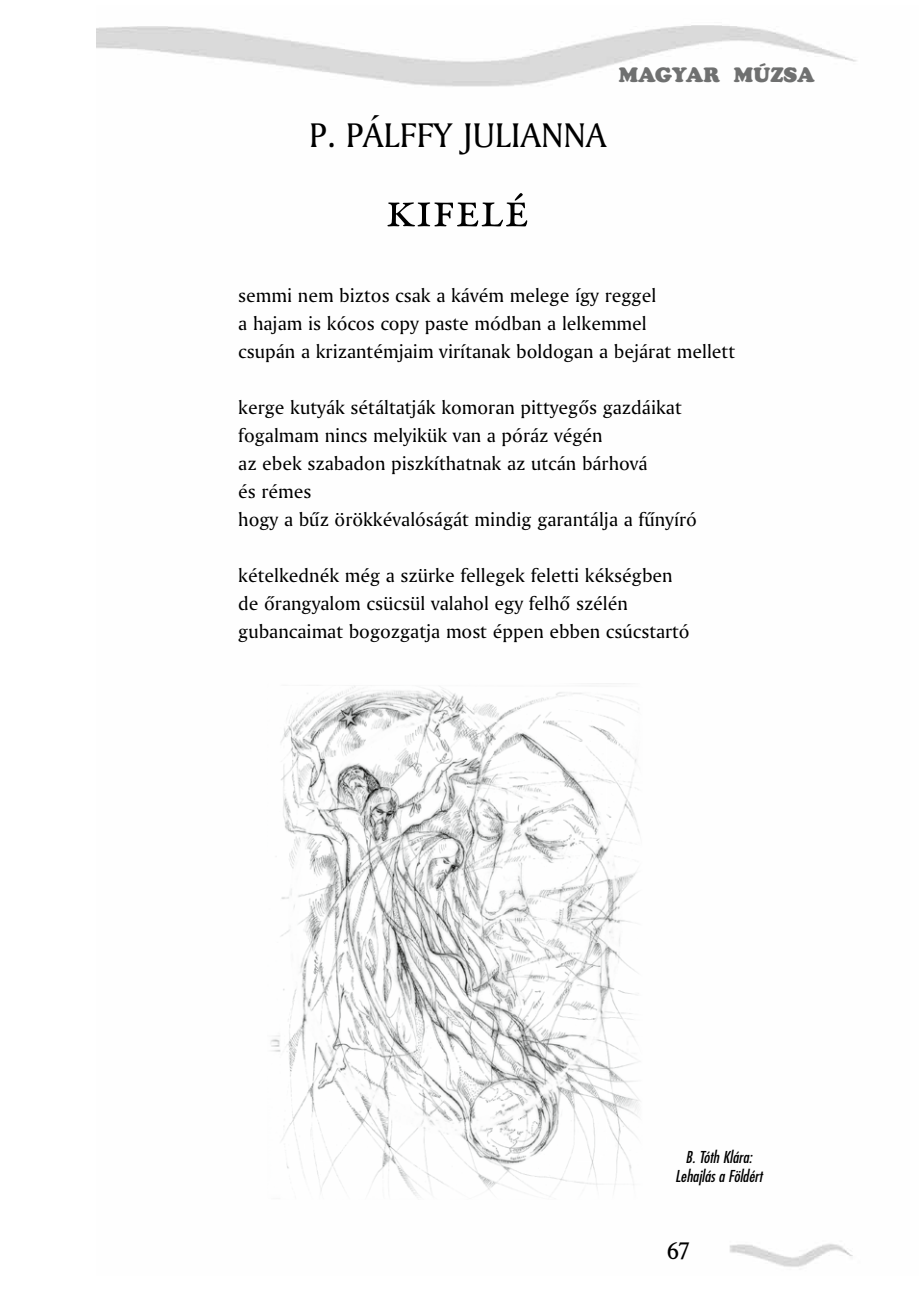
<style>
.page{position:relative;width:919px;height:1293px;background:#fff}
.page>*{position:absolute;margin:0;border:0;box-sizing:border-box;transform-origin:0 0}
.t1{font:52px "Garamond Premr Pro";letter-spacing:-.005em;color:#000}
.t2{font:36px "Amerigo PFL";color:#000}
.t3{font:24px "Aldine 721 PFL";color:#000}
.t4{font:20px/28px "Amerigo PFL";color:#000}
.t5{font:20px "Cooper Blk PFL";color:#6f7070}
.t6{font:italic 16px/19.2px "Fujiyama";color:#000;text-align:center}
</style>
<div class="page">
<img style="left:96px;top:25px;width:761px;height:1242px">
<img style="left:267px;top:684px;width:375px;height:515px">
<p class="t5" style="left:619px;top:63px;width:197px">MAGYAR MÚZSA</p>
<p class="t2" style="left:309px;top:114px;width:299px">P. PÁLFFY JULIANNA</p>
<p class="t1" style="left:385px;top:178px;width:145px">kifelé</p>
<p class="t4" style="left:238px;top:281px;width:498px">semmi nem biztos csak a kávém melege így reggel<br>a hajam is kócos copy paste módban a lelkemmel<br>csupán a krizantémjaim virítanak boldogan a bejárat mellett</p>
<p class="t4" style="left:238px;top:393px;width:460px">kerge kutyák sétáltatják komoran pittyegős gazdáikat fogalmam nincs melyikük van a póráz végén<br>az ebek szabadon piszkíthatnak az utcán bárhová<br>és rémes<br>hogy a bűz örökkévalóságát mindig garantálja a fűnyíró</p>
<p class="t4" style="left:238px;top:561px;width:453px">kételkednék még a szürke fellegek feletti kékségben de őrangyalom csücsül valahol egy felhő szélén gubancaimat bogozgatja most éppen ebben csúcstartó</p>
<p class="t6" style="left:675px;top:1146px;width:89px">B. Tóth Klára:<br>Lehajlás a Földért</p>
<p class="t3" style="left:667px;top:1235px;width:23px">67</p>
</div>
